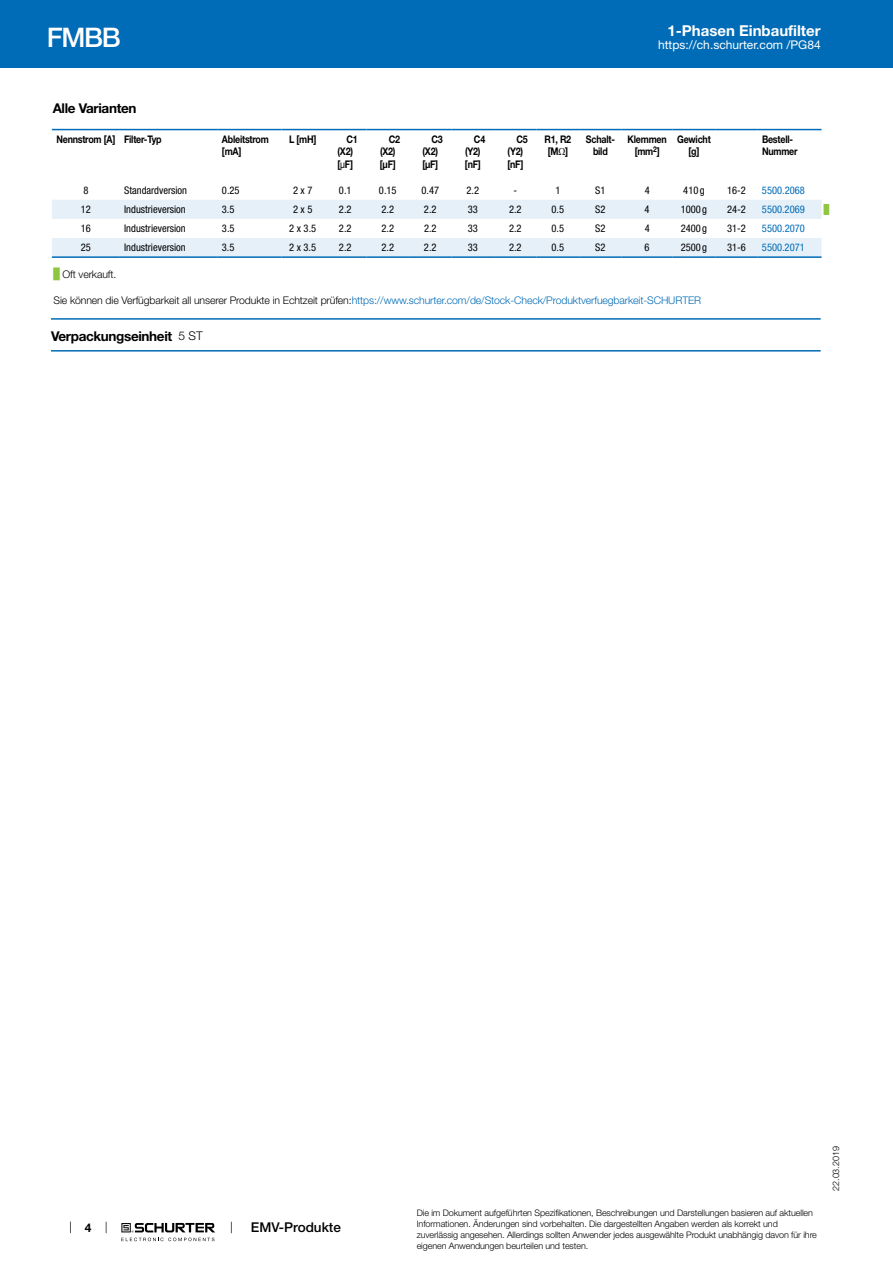
<style>
.page{position:relative;width:893px;height:1263px;background:#fff}
.page>*{position:absolute;margin:0;border:0;box-sizing:border-box;transform-origin:0 0}
.t1{font:500 27px "Helvetica Neue LT";color:#fff}
.t2{font:700 15px "Helvetica Neue LT";color:#fff}
.t3{font:700 13.5px "Helvetica Neue LT";letter-spacing:-.025em;color:#000}
.t4{font:500 13.5px "Helvetica Neue LT";color:#000}
.t5{font:12px "Helvetica Neue LT";color:#fff}
.t6{font:700 12px "Helvetica Neue LT";color:#000}
.t7{font:condensed 10.5px "Helvetica Neue LT";color:#000}
.t8{font:700 10.5px/12.6px "Helvetica Neue LT";letter-spacing:-.025em;color:#000;scale:.85 1}
.t9{font:300 10.5px "Helvetica Neue LT";letter-spacing:-.01em;color:#006bb6}
.t10{font:condensed 10.5px "Helvetica Neue LT";color:#006bb6}
.t11{font:300 10.5px "Helvetica Neue LT";letter-spacing:-.01em;color:#000}
.t12{font:300 9px/10.8px "Helvetica Neue LT";letter-spacing:-.01em;color:#000}
.t13{font:9px "Arial Unicode MS";color:#8dc63f}
.s1{font-family:"Arial Unicode MS";font-weight:400}
.s2{font-family:"Arial Unicode MS";font-weight:400;color:#8dc63f}
.s3{color:#000}
.s4{font-weight:300;font-size:12px}
</style>
<div class="page">
<svg style="left:70px;top:1221px;width:1px;height:12px"></svg>
<svg style="left:121px;top:1223px;width:94px;height:18px"></svg>
<div style="left:0;top:0;width:893px;height:68px;background:#006bb6"></div>
<svg style="left:52px;top:130px;width:769px;height:1px"></svg>
<svg style="left:52px;top:200px;width:769px;height:56px"></svg>
<hr style="left:52px;top:129px;width:68px;height:1px;background:#006bb6">
<hr style="left:120px;top:129px;width:98px;height:1px;background:#006bb6">
<hr style="left:218px;top:129px;width:63px;height:1px;background:#006bb6">
<hr style="left:281px;top:129px;width:43px;height:1px;background:#006bb6">
<hr style="left:324px;top:129px;width:43px;height:1px;background:#006bb6">
<hr style="left:367px;top:129px;width:42px;height:1px;background:#006bb6">
<hr style="left:409px;top:129px;width:43px;height:1px;background:#006bb6">
<hr style="left:452px;top:129px;width:42px;height:1px;background:#006bb6">
<hr style="left:494px;top:129px;width:43px;height:1px;background:#006bb6">
<hr style="left:537px;top:129px;width:42px;height:1px;background:#006bb6">
<hr style="left:579px;top:129px;width:43px;height:1px;background:#006bb6">
<hr style="left:622px;top:129px;width:51px;height:1px;background:#006bb6">
<hr style="left:673px;top:129px;width:42px;height:1px;background:#006bb6">
<hr style="left:715px;top:129px;width:43px;height:1px;background:#006bb6">
<hr style="left:758px;top:129px;width:63px;height:1px;background:#006bb6">
<hr style="left:52px;top:256px;width:68px;height:2px;background:#006bb6">
<hr style="left:120px;top:256px;width:98px;height:2px;background:#006bb6">
<hr style="left:218px;top:256px;width:63px;height:2px;background:#006bb6">
<hr style="left:281px;top:256px;width:43px;height:2px;background:#006bb6">
<hr style="left:324px;top:256px;width:43px;height:2px;background:#006bb6">
<hr style="left:367px;top:256px;width:42px;height:2px;background:#006bb6">
<hr style="left:409px;top:256px;width:43px;height:2px;background:#006bb6">
<hr style="left:452px;top:256px;width:42px;height:2px;background:#006bb6">
<hr style="left:494px;top:256px;width:43px;height:2px;background:#006bb6">
<hr style="left:537px;top:256px;width:42px;height:2px;background:#006bb6">
<hr style="left:579px;top:256px;width:43px;height:2px;background:#006bb6">
<hr style="left:622px;top:256px;width:51px;height:2px;background:#006bb6">
<hr style="left:673px;top:256px;width:42px;height:2px;background:#006bb6">
<hr style="left:715px;top:256px;width:43px;height:2px;background:#006bb6">
<hr style="left:758px;top:256px;width:63px;height:2px;background:#006bb6">
<hr style="left:51px;top:318px;width:770px;height:2px;background:#006bb6">
<hr style="left:51px;top:350px;width:770px;height:2px;background:#006bb6">
<h1 class="t1" style="left:47px;top:21px;width:75px">FMBB</h1>
<h2 class="t2" style="left:667px;top:21px;width:155px">1-Phasen Einbaufilter</h2>
<h3 class="t5" style="left:658px;top:38px;width:164px">https://ch.schurter.com /PG84</h3>
<h3 class="t3" style="left:53px;top:99px;width:85px">Alle Varianten</h3>
<p class="t8" style="left:56px;top:133px;width:125px">Nennstrom [A] Filter-Typ</p>
<p class="t8" style="left:222px;top:133px;width:57px">Ableitstrom [mA]</p>
<p class="t8" style="left:289px;top:133px;width:34px">L [mH]</p>
<p class="t8" style="left:337px;top:133px;width:25px;text-indent:9px">C1 (X2) [<span class="s1">μ</span>F]</p>
<p class="t8" style="left:380px;top:133px;width:25px;text-indent:9px">C2 (X2) [µF]</p>
<p class="t8" style="left:422px;top:133px;width:25px;text-indent:9px">C3 (X2) [µF]</p>
<p class="t8" style="left:465px;top:133px;width:25px;text-indent:9px">C4 (Y2) [nF]</p>
<p class="t8" style="left:507px;top:133px;width:25px;text-indent:9px">C5 (Y2) [nF]</p>
<p class="t8" style="left:545px;top:133px;width:33px;text-align:center">R1, R2 [M<span class="s1">Ω</span>]</p>
<p class="t8" style="left:586px;top:133px;width:36px;text-align:center">Schalt&shy;bild</p>
<p class="t8" style="left:628px;top:133px;width:48px;text-align:center">Klemmen [mm<sup>2</sup>]</p>
<p class="t8" style="left:677px;top:133px;width:41px;text-align:center">Gewicht [g]</p>
<p class="t8" style="left:762px;top:133px;width:43px">Bestell-<br>Nummer</p>
<p class="t7" style="left:83px;top:184px;width:7px">8</p>
<p class="t7" style="left:124px;top:184px;width:64px">Standardversion</p>
<p class="t7" style="left:222px;top:184px;width:19px">0.25</p>
<p class="t7" style="left:293px;top:184px;width:21px">2 x 7</p>
<p class="t7" style="left:339px;top:184px;width:14px">0.1</p>
<p class="t7" style="left:379px;top:184px;width:19px">0.15</p>
<p class="t7" style="left:421px;top:184px;width:19px">0.47</p>
<p class="t7" style="left:467px;top:184px;width:14px">2.2</p>
<p class="t7" style="left:513px;top:184px;width:5px">-</p>
<p class="t7" style="left:555px;top:184px;width:7px">1</p>
<p class="t7" style="left:595px;top:184px;width:12px">S1</p>
<p class="t7" style="left:645px;top:184px;width:7px">4</p>
<p class="t7" style="left:683px;top:184px;width:23px">410 g</p>
<p class="t7" style="left:727px;top:184px;width:20px">16-2</p>
<p class="t10" style="left:762px;top:184px;width:44px">5500.2068</p>
<p class="t7" style="left:81px;top:203px;width:12px">12</p>
<p class="t7" style="left:124px;top:203px;width:63px">Industrieversion</p>
<p class="t7" style="left:222px;top:203px;width:14px">3.5</p>
<p class="t7" style="left:293px;top:203px;width:21px">2 x 5</p>
<p class="t7" style="left:339px;top:203px;width:14px">2.2</p>
<p class="t7" style="left:381px;top:203px;width:14px">2.2</p>
<p class="t7" style="left:424px;top:203px;width:14px">2.2</p>
<p class="t7" style="left:468px;top:203px;width:12px">33</p>
<p class="t7" style="left:509px;top:203px;width:14px">2.2</p>
<p class="t7" style="left:552px;top:203px;width:14px">0.5</p>
<p class="t7" style="left:595px;top:203px;width:12px">S2</p>
<p class="t7" style="left:645px;top:203px;width:7px">4</p>
<p class="t7" style="left:681px;top:203px;width:28px">1000 g</p>
<p class="t7" style="left:727px;top:203px;width:20px">24-2</p>
<p class="t10" style="left:762px;top:203px;width:44px">5500.2069</p>
<p class="t13" style="left:824px;top:203px;width:7px">█</p>
<p class="t7" style="left:81px;top:222px;width:12px">16</p>
<p class="t7" style="left:124px;top:222px;width:63px">Industrieversion</p>
<p class="t7" style="left:222px;top:222px;width:14px">3.5</p>
<p class="t7" style="left:289px;top:222px;width:28px">2 x 3.5</p>
<p class="t7" style="left:339px;top:222px;width:14px">2.2</p>
<p class="t7" style="left:381px;top:222px;width:14px">2.2</p>
<p class="t7" style="left:424px;top:222px;width:14px">2.2</p>
<p class="t7" style="left:468px;top:222px;width:12px">33</p>
<p class="t7" style="left:509px;top:222px;width:14px">2.2</p>
<p class="t7" style="left:552px;top:222px;width:14px">0.5</p>
<p class="t7" style="left:595px;top:222px;width:12px">S2</p>
<p class="t7" style="left:645px;top:222px;width:7px">4</p>
<p class="t7" style="left:681px;top:222px;width:28px">2400 g</p>
<p class="t7" style="left:727px;top:222px;width:20px">31-2</p>
<p class="t10" style="left:762px;top:222px;width:44px">5500.2070</p>
<p class="t7" style="left:81px;top:242px;width:12px">25</p>
<p class="t7" style="left:124px;top:242px;width:63px">Industrieversion</p>
<p class="t7" style="left:222px;top:242px;width:14px">3.5</p>
<p class="t7" style="left:289px;top:242px;width:28px">2 x 3.5</p>
<p class="t7" style="left:339px;top:242px;width:14px">2.2</p>
<p class="t7" style="left:381px;top:242px;width:14px">2.2</p>
<p class="t7" style="left:424px;top:242px;width:14px">2.2</p>
<p class="t7" style="left:468px;top:242px;width:12px">33</p>
<p class="t7" style="left:509px;top:242px;width:14px">2.2</p>
<p class="t7" style="left:552px;top:242px;width:14px">0.5</p>
<p class="t7" style="left:595px;top:242px;width:12px">S2</p>
<p class="t7" style="left:645px;top:242px;width:7px">6</p>
<p class="t7" style="left:681px;top:242px;width:28px">2500 g</p>
<p class="t7" style="left:727px;top:242px;width:20px">31-6</p>
<p class="t10" style="left:762px;top:242px;width:44px">5500.2071</p>
<p class="t11" style="left:54px;top:268px;width:64px"><span class="s2">█</span> Oft verkauft.</p>
<p class="t9" style="left:54px;top:294px;width:649px"><span class="s3">Sie können die Verfügbarkeit all unserer Produkte in Echtzeit prüfen:</span>https://www.schurter.com/de/Stock-Check/Produktverfuegbarkeit-SCHURTER</p>
<h3 class="t3" style="left:51px;top:328px;width:153px">Verpackungseinheit <span class="s4">5 ST</span></h3>
<h3 class="t6" style="left:85px;top:1220px;width:8px">4</h3>
<h3 class="t4" style="left:251px;top:1219px;width:92px">EMV-Produkte</h3>
<p class="t12" style="left:417px;top:1207px;width:402px">Die im Dokument aufgeführten Spezifikationen, Beschreibungen und Darstellungen basieren auf aktuellen Informationen. Änderungen sind vorbehalten. Die dargestellten Angaben werden als korrekt und zuverlässig angesehen. Allerdings sollten Anwender jedes ausgewählte Produkt unabhängig davon für ihre eigenen Anwendungen beurteilen und testen.</p>
<p class="t12" style="left:830px;top:1191px;width:46px;rotate:-90deg">22.03.2019</p>
</div>
